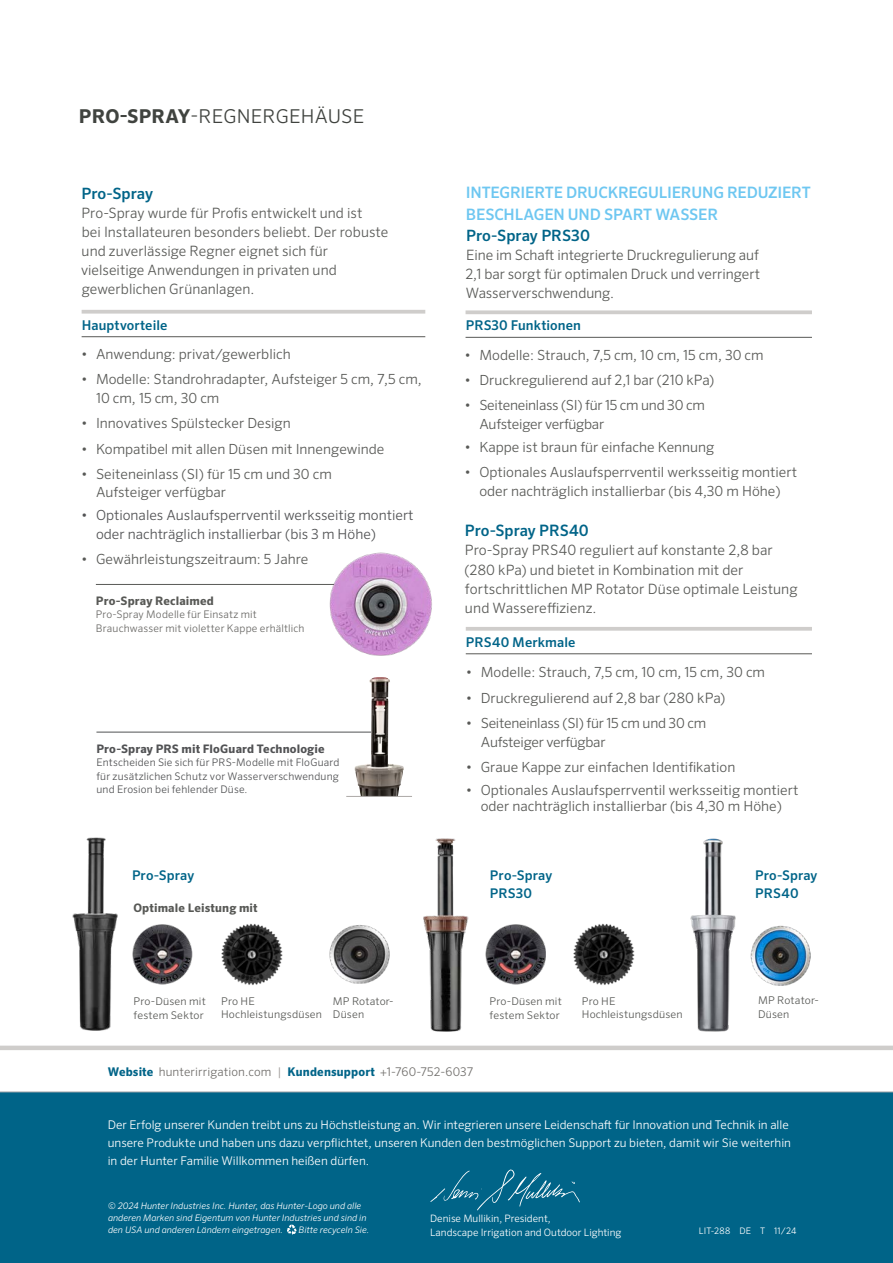
<style>
.page{position:relative;width:893px;height:1263px;background:#fff}
.page>*{position:absolute;margin:0;border:0;box-sizing:border-box;transform-origin:0 0}
.t1{font:300 19.05px "Sero Pro";letter-spacing:.01em;color:#40433f}
.t2{font:500 15.75px/21.8px "Sero Pro";letter-spacing:-.01em;color:#6ec7f1}
.t3{font:500 15.75px "Sero Pro";color:#006488}
.t4{font:500 15.6px "Sero Pro";color:#006488}
.t5{font:300 14.25px/19px "Sero Pro";letter-spacing:.005em;color:#585956}
.t6{font:300 13.95px/18.8px "Sero Pro";color:#585956}
.t7{font:300 13.95px/18.8px "Sero Pro";letter-spacing:-.02em;color:#585956}
.t8{font:300 13.95px/18.8px "Sero Pro";color:#515254}
.t9{font:500 13.5px "Sero Pro";letter-spacing:.005em;color:#006488}
.t10{font:500 13.35px/18px "Sero Pro";letter-spacing:.01em;color:#006488}
.t11{font:300 12px/18px "Sero Pro";color:#fff}
.t12{font:300 12px "Sero Pro";letter-spacing:.01em;color:#716f6c}
.t13{font:700 11.7px "Sero Pro";letter-spacing:.01em;color:#585956}
.t14{font:700 11.7px "Sero Pro";letter-spacing:.01em;color:#515254}
.t15{font:300 10.65px/13.5px "Sero Pro";letter-spacing:.015em;color:#585956}
.t16{font:300 10.5px/13.5px "Sero Pro";letter-spacing:.015em;color:#515254;text-align:justify}
.t17{font:300 10.5px/13.5px "Sero Pro";letter-spacing:.015em;color:#6a6966}
.t18{font:300 10.2px/14px "Sero Pro";color:#fff}
.t19{font:italic 300 9px/12px "Sero Pro";color:#fff}
.t20{font:300 9px "Sero Pro";letter-spacing:.02em;color:#fff}
.s1{font-weight:700}
.s2{font-size:14.25px}
.s3{font-weight:700;color:#006488}
.s4{color:#9c9896}
</style>
<div class="page">
<svg style="left:82px;top:310px;width:343px;height:4px"></svg>
<hr style="left:82px;top:336px;width:343px;height:1px;background:#585956">
<svg style="left:466px;top:310px;width:346px;height:4px"></svg>
<hr style="left:466px;top:337px;width:346px;height:1px;background:#585956">
<hr style="left:96px;top:584px;width:242px;height:1px;background:#585956">
<svg style="left:466px;top:627px;width:346px;height:4px"></svg>
<hr style="left:466px;top:653px;width:346px;height:1px;background:#585956">
<img style="left:329px;top:925px;width:61px;height:59px">
<img style="left:132px;top:925px;width:60px;height:59px">
<img style="left:485px;top:925px;width:61px;height:59px">
<img style="left:750px;top:925px;width:61px;height:60px">
<img style="left:690px;top:838px;width:46px;height:194px">
<img style="left:221px;top:923px;width:62px;height:62px">
<img style="left:72px;top:837px;width:46px;height:194px">
<div style="left:0;top:1092px;width:893px;height:171px;background:#006488"></div>
<img style="left:423px;top:838px;width:46px;height:194px">
<hr style="left:96px;top:732px;width:288px;height:1px;background:#515254">
<img style="left:329px;top:552px;width:103px;height:104px">
<img style="left:361px;top:677px;width:21px;height:88px">
<hr style="left:346px;top:796px;width:66px;height:1px;background:#aca9a7">
<hr style="left:0;top:1046px;width:893px;height:4px;background:#cfcdcb">
<hr style="left:0;top:1092px;width:893px;height:1px;background:#a7a9ac">
<svg style="left:287px;top:1225px;width:10px;height:10px"></svg>
<svg style="left:430px;top:1169px;width:150px;height:42px"></svg>
<img style="left:573px;top:923px;width:62px;height:62px">
<h1 class="t1" style="left:79px;top:105px;width:287px"><span class="s1">PRO-SPRAY</span>-REGNERGEHÄUSE</h1>
<p class="t4" style="left:81px;top:184px;width:73px">Pro-Spray</p>
<p class="t5" style="left:81px;top:203px;width:309px">Pro-Spray wurde für Profis entwickelt und ist<br>bei Installateuren besonders beliebt. Der robuste und zuverlässige Regner eignet sich für vielseitige Anwendungen in privaten und gewerblichen Grünanlagen.</p>
<p class="t9" style="left:82px;top:317px;width:87px">Hauptvorteile</p>
<p class="t6" style="left:81px;top:345px;width:211px">• Anwendung: privat/gewerblich</p>
<p class="t6" style="left:96px;top:370px;width:327px;text-indent:-15px">• Modelle: Standrohradapter, Aufsteiger 5 cm, 7,5 cm,<br>10 cm, 15 cm, 30 cm</p>
<p class="t6" style="left:81px;top:414px;width:211px">• Innovatives Spülstecker Design</p>
<p class="t6" style="left:81px;top:439px;width:305px">• Kompatibel mit allen Düsen mit Innengewinde</p>
<p class="t6" style="left:96px;top:464px;width:237px;text-indent:-15px">• Seiteneinlass (SI) für 15 cm und 30 cm<br>Aufsteiger verfügbar</p>
<p class="t8" style="left:96px;top:506px;width:319px;text-indent:-15px">• Optionales Auslaufsperrventil werksseitig montiert oder nachträglich installierbar (bis 3 m Höhe)</p>
<p class="t6" style="left:81px;top:550px;width:229px">• Gewährleistungszeitraum: 5 Jahre</p>
<p class="t13" style="left:96px;top:594px;width:120px">Pro-Spray Reclaimed</p>
<p class="t17" style="left:96px;top:608px;width:210px">Pro-Spray Modelle für Einsatz mit<br>Brauchwasser mit violetter Kappe erhältlich</p>
<p class="t14" style="left:96px;top:741px;width:230px">Pro-Spray PRS mit FloGuard Technologie</p>
<p class="t16" style="left:96px;top:755px;width:244px">Entscheiden Sie sich für PRS-Modelle mit FloGuard für zusätzlichen Schutz vor Wasserverschwendung und Erosion bei fehlender Düse.</p>
<p class="t2" style="left:466px;top:181px;width:346px">INTEGRIERTE DRUCKREGULIERUNG REDUZIERT<br>BESCHLAGEN UND SPART WASSER</p>
<p class="t4" style="left:466px;top:226px;width:125px">Pro-Spray PRS30</p>
<p class="t5" style="left:465px;top:245px;width:296px;text-align:justify">Eine im Schaft integrierte Druckregulierung auf 2,1 bar sorgt für optimalen Druck und verringert Wasserverschwendung.</p>
<p class="t9" style="left:466px;top:317px;width:117px">PRS30 Funktionen</p>
<p class="t6" style="left:464px;top:345px;width:301px">• Modelle: Strauch, 7,5 cm, 10 cm, 15 cm, 30 cm</p>
<p class="t6" style="left:464px;top:370px;width:251px">• Druckregulierend auf <span class="s2">2,1 bar (210 kPa)</span></p>
<p class="t7" style="left:479px;top:396px;width:227px;text-indent:-15px">• Seiteneinlass (SI) für 15 cm und 30 cm<br>Aufsteiger verfügbar</p>
<p class="t6" style="left:464px;top:437px;width:251px">• Kappe ist braun für einfache Kennung</p>
<p class="t6" style="left:464px;top:463px;width:334px;text-align:center">• Optionales Auslaufsperrventil werksseitig montiert oder nachträglich installierbar (bis 4,30 m Höhe)</p>
<p class="t3" style="left:465px;top:521px;width:125px">Pro-Spray PRS40</p>
<p class="t5" style="left:464px;top:541px;width:335px">Pro-Spray PRS40 reguliert auf konstante 2,8 bar (280 kPa) und bietet in Kombination mit der fortschrittlichen MP Rotator Düse optimale Leistung und Wassereffizienz.</p>
<p class="t9" style="left:466px;top:634px;width:111px">PRS40 Merkmale</p>
<p class="t6" style="left:466px;top:662px;width:301px">• Modelle: Strauch, 7,5 cm, 10 cm, 15 cm, 30 cm</p>
<p class="t6" style="left:466px;top:688px;width:261px">• Druckregulierend auf <span class="s2">2,8 bar (280 kPa)</span></p>
<p class="t7" style="left:481px;top:713px;width:227px;text-indent:-15px">• Seiteneinlass (SI) für 15 cm und 30 cm<br>Aufsteiger verfügbar</p>
<p class="t6" style="left:466px;top:757px;width:271px">• Graue Kappe zur einfachen Identifikation</p>
<p class="t6" style="left:466px;top:781px;width:334px;line-height:16.5px;text-align:center">• Optionales Auslaufsperrventil werksseitig montiert oder nachträglich installierbar (bis 4,30 m Höhe)</p>
<p class="t10" style="left:132px;top:867px;width:64px">Pro-Spray</p>
<p class="t10" style="left:490px;top:867px;width:64px">Pro-Spray<br>PRS30</p>
<p class="t10" style="left:755px;top:867px;width:64px">Pro-Spray<br>PRS40</p>
<p class="t13" style="left:133px;top:901px;width:126px">Optimale Leistung mit</p>
<p class="t15" style="left:333px;top:994px;width:62px">MP Rotator-<br>Düsen</p>
<p class="t15" style="left:758px;top:993px;width:62px">MP Rotator-<br>Düsen</p>
<p class="t15" style="left:221px;top:994px;width:102px">Pro HE<br>Hochleistungsdüsen</p>
<p class="t15" style="left:582px;top:994px;width:102px">Pro HE<br>Hochleistungsdüsen</p>
<p class="t15" style="left:134px;top:994px;width:74px">Pro-Düsen mit festem Sektor</p>
<p class="t15" style="left:490px;top:994px;width:74px">Pro-Düsen mit festem Sektor</p>
<p class="t12" style="left:108px;top:1065px;width:367px"><span class="s3">Website</span> hunterirrigation.com <span class="s4">|</span> <span class="s3">Kundensupport</span> +1-760-752-6037</p>
<p class="t11" style="left:108px;top:1115px;width:685px">Der Erfolg unserer Kunden treibt uns zu Höchstleistung an. Wir integrieren unsere Leidenschaft für Innovation und Technik in alle unsere Produkte und haben uns dazu verpflichtet, unseren Kunden den bestmöglichen Support zu bieten, damit wir Sie weiterhin in der Hunter Familie Willkommen heißen dürfen.</p>
<p class="t19" style="left:108px;top:1200px;width:260px">© 2024 Hunter Industries Inc. Hunter, das Hunter-Logo und alle anderen Marken sind Eigentum von Hunter Industries und sind in den USA und anderen Ländern eingetragen.</p>
<p class="t19" style="left:299px;top:1224px;width:72px">Bitte recyceln Sie.</p>
<p class="t18" style="left:430px;top:1211px;width:193px">Denise Mullikin, President,<br>Landscape Irrigation and Outdoor Lighting</p>
<p class="t20" style="left:699px;top:1225px;width:99px">LIT-288 DE T 11/24</p>
</div>
